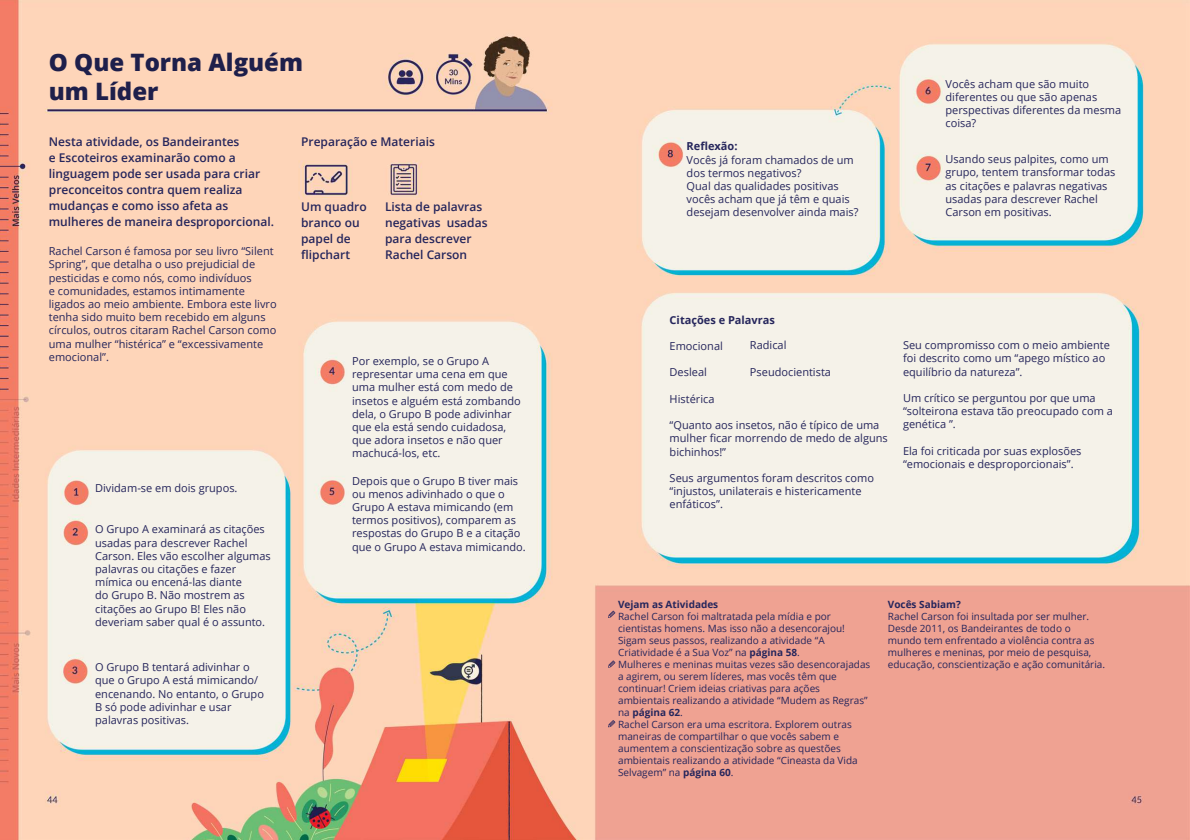
<style>
.page{position:relative;width:1190px;height:840px;background:#fff}
.page>*{position:absolute;margin:0;border:0;box-sizing:border-box;transform-origin:0 0}
.t1{font:800 24px/28.8px "Open Sans";color:#1e1f4b}
.t2{font:600 12px/16px "Open Sans";color:#26265c}
.t3{font:11px/13.2px "Open Sans";color:#26265c}
.t4{font:700 11px "Open Sans";color:#26265c}
.t5{font:10px/12px "Open Sans";color:#26265c}
.t6{font:700 10px "Open Sans";color:#26265c}
.s1{font-weight:700}
</style>
<div class="page">
<img style="left:0;top:0;width:1190px;height:840px">
<svg style="left:608px;top:611px;width:7px;height:7px"></svg>
<svg style="left:608px;top:660px;width:7px;height:8px"></svg>
<svg style="left:608px;top:720px;width:7px;height:7px"></svg>
<h1 class="t1" style="left:49px;top:46px;width:256px">O Que Torna Alguém um Líder</h1>
<p class="t2" style="left:49px;top:133px;width:227px">Nesta atividade, os Bandeirantes<br>e Escoteiros examinarão como a linguagem pode ser usada para criar preconceitos contra quem realiza mudanças e como isso afeta as mulheres de maneira desproporcional.</p>
<p class="t3" style="left:49px;top:244px;width:229px">Rachel Carson é famosa por seu livro “Silent Spring”, que detalha o uso prejudicial de pesticidas e como nós, como indivíduos<br>e comunidades, estamos intimamente ligados ao meio ambiente. Embora este livro tenha sido muito bem recebido em alguns círculos, outros citaram Rachel Carson como uma mulher “histérica” e “excessivamente emocional”.</p>
<p class="t2" style="left:301px;top:133px;width:135px">Preparação e Materiais</p>
<p class="t2" style="left:301px;top:198px;width:67px">Um quadro branco ou papel de flipchart</p>
<p class="t2" style="left:385px;top:198px;width:104px">Lista de palavras negativas usadas para descrever<br>Rachel Carson</p>
<p class="t3" style="left:352px;top:354px;width:170px">Por exemplo, se o Grupo A representar uma cena em que uma mulher está com medo de insetos e alguém está zombando dela, o Grupo B pode adivinhar que ela está sendo cuidadosa, que adora insetos e não quer machucá-los, etc.</p>
<p class="t3" style="left:95px;top:481px;width:144px">Dividam-se em dois grupos.</p>
<p class="t3" style="left:95px;top:522px;width:177px">O Grupo A examinará as citações usadas para descrever Rachel<br>Carson. Eles vão escolher algumas palavras ou citações e fazer mímica ou encená-las diante<br>do Grupo B. Não mostrem as citações ao Grupo B! Eles não deveriam saber qual é o assunto.</p>
<p class="t3" style="left:95px;top:660px;width:170px">O Grupo B tentará adivinhar o que o Grupo A está mimicando/ encenando. No entanto, o Grupo<br>B só pode adivinhar e usar palavras positivas.</p>
<p class="t3" style="left:352px;top:474px;width:175px">Depois que o Grupo B tiver mais ou menos adivinhado o que o<br>Grupo A estava mimicando (em termos positivos), comparem as respostas do Grupo B e a citação que o Grupo A estava mimicando.</p>
<p class="t4" style="left:687px;top:139px;width:52px">Reflexão:</p>
<p class="t3" style="left:687px;top:153px;width:173px">Vocês já foram chamados de um dos termos negativos?<br>Qual das qualidades positivas vocês acham que já têm e quais desejam desenvolver ainda mais?</p>
<p class="t3" style="left:946px;top:77px;width:177px">Vocês acham que são muito diferentes ou que são apenas perspectivas diferentes da mesma coisa?</p>
<p class="t3" style="left:946px;top:152px;width:171px">Usando seus palpites, como um grupo, tentem transformar todas as citações e palavras negativas usadas para descrever Rachel<br>Carson em positivas.</p>
<p class="t4" style="left:670px;top:312px;width:107px">Citações e Palavras</p>
<p class="t3" style="left:670px;top:339px;width:55px">Emocional</p>
<p class="t3" style="left:670px;top:365px;width:39px">Desleal</p>
<p class="t3" style="left:670px;top:392px;width:46px">Histérica</p>
<p class="t3" style="left:670px;top:418px;width:220px">“Quanto aos insetos, não é típico de uma mulher ficar morrendo de medo de alguns bichinhos!”</p>
<p class="t3" style="left:670px;top:471px;width:206px">Seus argumentos foram descritos como “injustos, unilaterais e histericamente enfáticos”.</p>
<p class="t3" style="left:750px;top:338px;width:38px">Radical</p>
<p class="t3" style="left:750px;top:365px;width:83px">Pseudocientista</p>
<p class="t3" style="left:903px;top:338px;width:208px">Seu compromisso com o meio ambiente foi descrito como um “apego místico ao equilíbrio da natureza”.</p>
<p class="t3" style="left:903px;top:391px;width:211px">Um crítico se perguntou por que uma “solteirona estava tão preocupado com a genética ”.</p>
<p class="t3" style="left:903px;top:444px;width:180px">Ela foi criticada por suas explosões “emocionais e desproporcionais”.</p>
<p class="t6" style="left:618px;top:597px;width:102px">Vejam as Atividades</p>
<p class="t5" style="left:618px;top:610px;width:254px">Rachel Carson foi maltratada pela mídia e por cientistas homens. Mas isso não a desencorajou!<br>Sigam seus passos, realizando a atividade “A Criatividade é a Sua Voz” na <span class="s1">página 58</span>.<br>Mulheres e meninas muitas vezes são desencorajadas a agirem, ou serem líderes, mas vocês têm que continuar! Criem ideias criativas para ações ambientais realizando a atividade “Mudem as Regras” na <span class="s1">página 62</span>.<br>Rachel Carson era uma escritora. Explorem outras maneiras de compartilhar o que vocês sabem e aumentem a conscientização sobre as questões ambientais realizando a atividade “Cineasta da Vida Selvagem” na <span class="s1">página 60</span>.</p>
<p class="t6" style="left:888px;top:597px;width:74px">Vocês Sabiam?</p>
<p class="t5" style="left:888px;top:610px;width:219px">Rachel Carson foi insultada por ser mulher.<br>Desde 2011, os Bandeirantes de todo o mundo tem enfrentado a violência contra as mulheres e meninas, por meio de pesquisa, educação, conscientização e ação comunitária.</p>
</div>
